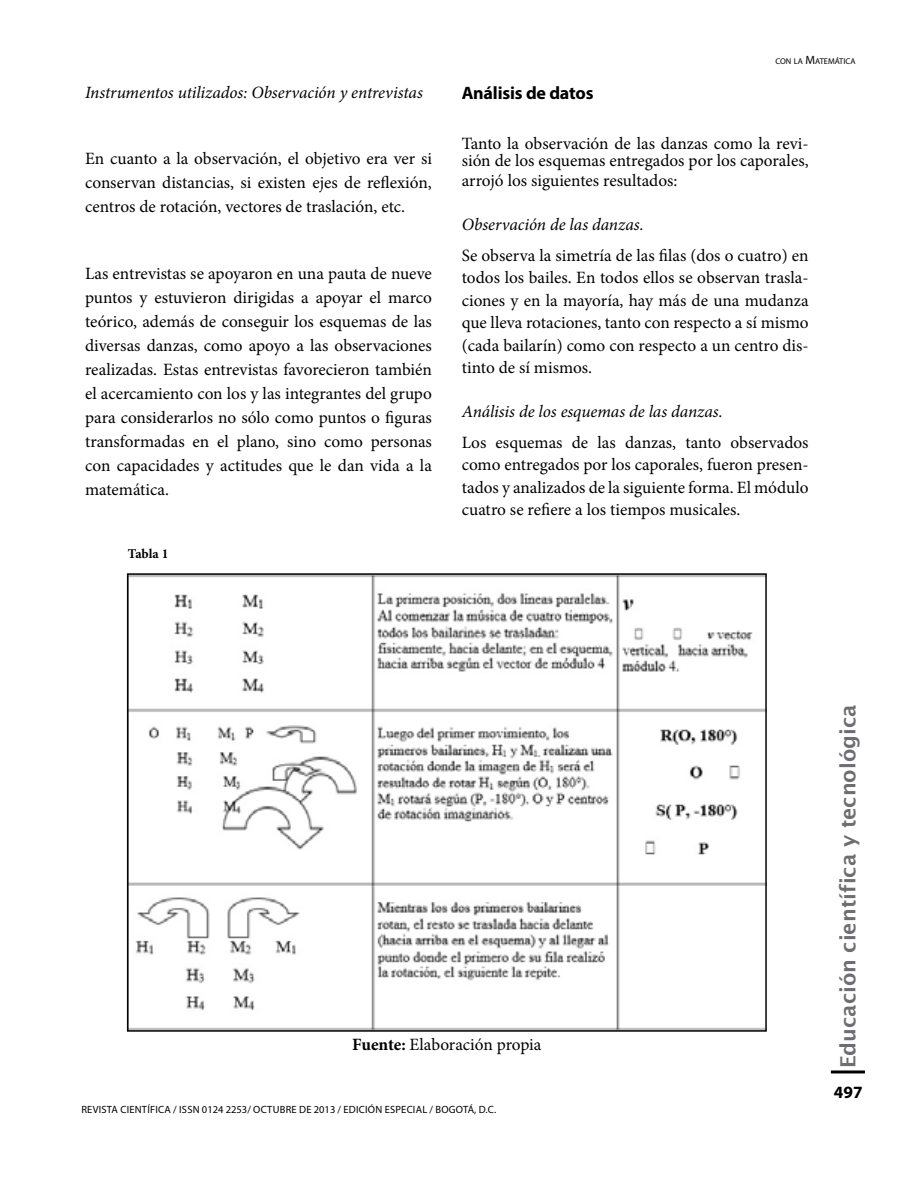
<style>
.page{position:relative;width:915px;height:1191px;background:#fff}
.page>*{position:absolute;margin:0;border:0;box-sizing:border-box;transform-origin:0 0}
.t1{font:600 21px "Lucida Sans";color:#6d6e71}
.t2{font:700 18px "Myriad Pro";letter-spacing:-.01em;color:#000}
.t3{font:17.25px/24px "Minion Pro";color:#000;text-align:justify}
.t4{font:italic 17.25px "Minion Pro";letter-spacing:-.005em;color:#000}
.t5{font:700 17.25px "Myriad Pro";color:#000}
.t6{font:700 13.5px "Minion Pro";letter-spacing:-.005em;color:#000}
.t7{font:10.5px "Myriad Pro";letter-spacing:.02em;color:#000}
.t8{font:8.4px "Myriad Pro";color:#000}
.s1{font-size:12px}
.s2{font-weight:700}
</style>
<div class="page">
<div style="left:830px;top:1070px;width:34px;height:3px;border:2px solid #000"></div>
<img style="left:130px;top:576px;width:633px;height:452px">
<div style="left:127px;top:573px;width:639px;height:458px;border:2px solid #040407"></div>
<p class="t4" style="left:85px;top:80px;width:339px">Instrumentos utilizados: Observación y entrevistas</p>
<p class="t3" style="left:85px;top:147px;width:348px">En cuanto a la observación, el objetivo era ver si conservan distancias, si existen ejes de reflexión, centros de rotación, vectores de traslación, etc.</p>
<p class="t3" style="left:85px;top:261px;width:348px">Las entrevistas se apoyaron en una pauta de nueve puntos y estuvieron dirigidas a apoyar el marco teórico, además de conseguir los esquemas de las diversas danzas, como apoyo a las observaciones realizadas. Estas entrevistas favorecieron también el acercamiento con los y las integrantes del grupo para considerarlos no sólo como puntos o figuras transformadas en el plano, sino como personas con capacidades y actitudes que le dan vida a la matemática.</p>
<p class="t6" style="left:128px;top:544px;width:42px">Tabla 1</p>
<p class="t8" style="left:775px;top:56px;width:82px">CON LA <span class="s1">M</span>ATEMÁTICA</p>
<p class="t2" style="left:461px;top:81px;width:133px">Análisis de datos</p>
<p class="t3" style="left:461px;top:135px;width:348px;line-height:16.5px">Tanto la observación de las danzas como la revi&shy;sión de los esquemas entregados por los caporales,</p>
<p class="t3" style="left:461px;top:168px;width:217px">arrojó los siguientes resultados:</p>
<p class="t4" style="left:461px;top:212px;width:183px">Observación de las danzas.</p>
<p class="t3" style="left:461px;top:244px;width:348px;line-height:22.5px">Se observa la simetría de las filas (dos o cuatro) en todos los bailes. En todos ellos se observan trasla&shy;ciones y en la mayoría, hay más de una mudanza que lleva rotaciones, tanto con respecto a sí mismo (cada bailarín) como con respecto a un centro dis&shy;tinto de sí mismos.</p>
<p class="t4" style="left:461px;top:400px;width:262px">Análisis de los esquemas de las danzas.</p>
<p class="t3" style="left:461px;top:431px;width:348px;line-height:22.5px">Los esquemas de las danzas, tanto observados como entregados por los caporales, fueron presen&shy;tados y analizados de la siguiente forma. El módulo cuatro se refiere a los tiempos musicales.</p>
<p class="t3" style="left:352px;top:1032px;width:191px"><span class="s2">Fuente:</span> Elaboración propia</p>
<p class="t7" style="left:81px;top:1102px;width:416px">REVISTA CIENTÍFICA / ISSN 0124 2253/ OCTUBRE DE 2013 / EDICIÓN ESPECIAL / BOGOTÁ, D.C.</p>
<p class="t1" style="left:834px;top:1068px;width:365px;rotate:-90deg">Educación científica y tecnológica</p>
<p class="t5" style="left:833px;top:1081px;width:30px">497</p>
</div>
